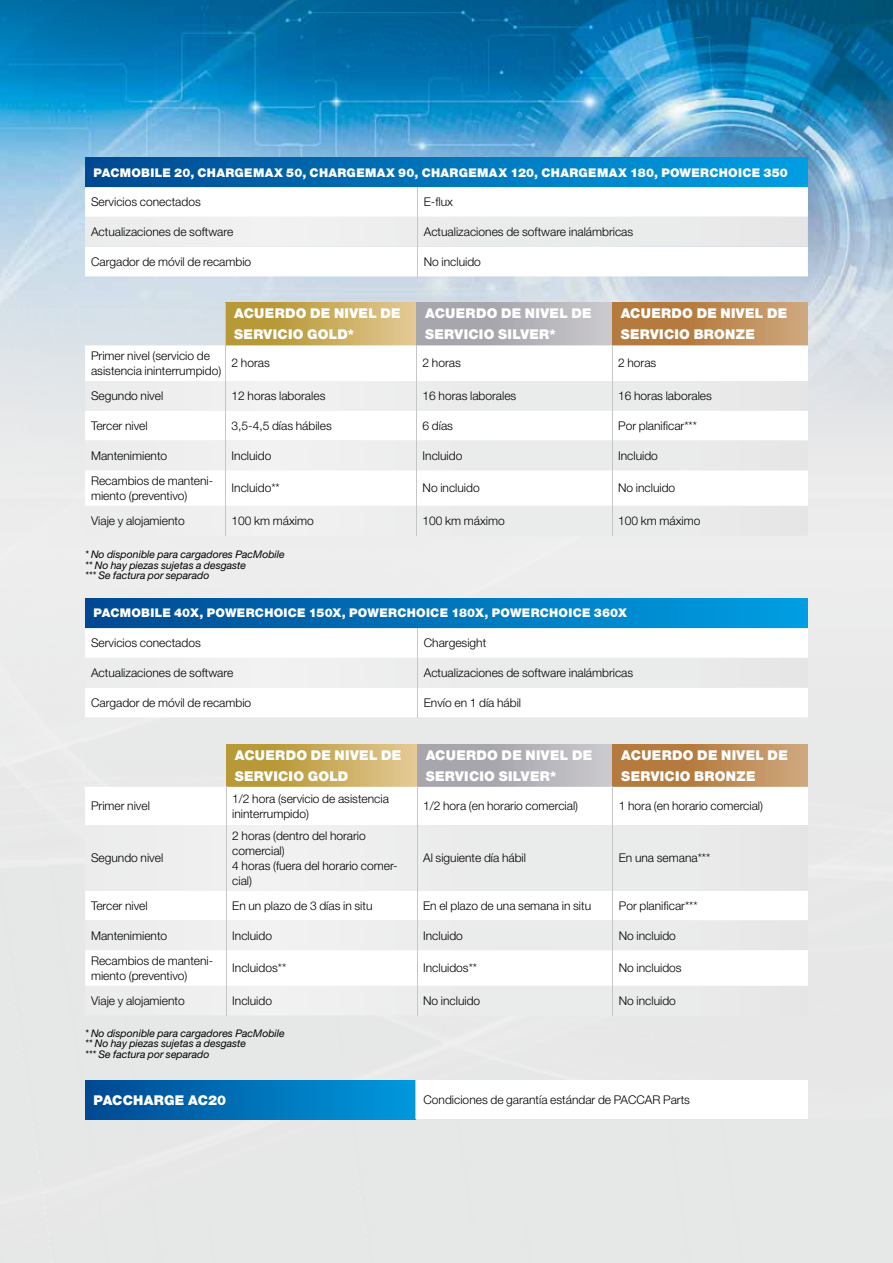
<style>
.page{position:relative;width:893px;height:1263px;background:#fff}
.page>*{position:absolute;margin:0;border:0;box-sizing:border-box;transform-origin:0 0}
.t1{font:900 13.5px/21px "Helvetica Neue LT Pro";letter-spacing:.025em;color:#fff}
.t2{font:300 12px/15px "Helvetica Neue LT Pro";color:#000}
.t3{font:900 12px "Helvetica Neue LT Pro";letter-spacing:.025em;color:#fff}
.t4{font:italic 10.5px/10.5px "Helvetica Neue LT Pro";color:#000}
</style>
<div class="page">
<div style="left:259px;top:536px;width:157px;height:208px;background:#ededed"></div>
<div style="left:0;top:533px;width:106px;height:730px;background:#ebebeb"></div>
<div style="left:576px;top:536px;width:158px;height:208px;background:#ededed"></div>
<div style="left:71px;top:631px;width:235px;height:219px;background:#e8e9e9"></div>
<div style="left:388px;top:717px;width:235px;height:27px;background:#e8e9e9"></div>
<div style="left:706px;top:639px;width:187px;height:191px;background:#e8e9e9"></div>
<div style="left:0;top:898px;width:53px;height:365px;background:#e6e7e7"></div>
<div style="left:360px;top:1015px;width:83px;height:205px;background:#e6e7e7"></div>
<div style="left:60px;top:944px;width:93px;height:319px;background:#e6e7e7"></div>
<div style="left:740px;top:879px;width:153px;height:192px;background:#e7e7e7"></div>
<div style="left:126px;top:1015px;width:234px;height:211px;background:#e6e7e7"></div>
<div style="left:443px;top:1015px;width:235px;height:205px;background:#e6e7e7"></div>
<div style="left:716px;top:1071px;width:177px;height:192px;background:#e6e7e7"></div>
<div style="left:205px;top:1196px;width:165px;height:67px;background:#e6e7e7"></div>
<div style="left:153px;top:1218px;width:58px;height:45px;background:#e6e7e7"></div>
<div style="left:522px;top:1198px;width:165px;height:65px;background:#e6e7e7"></div>
<img style="left:0;top:0;width:893px;height:497px">
<div style="left:85px;top:598px;width:723px;height:30px;background:linear-gradient(to right,#004a92,#009fe3)"></div>
<svg style="left:85px;top:628px;width:723px;height:30px"></svg>
<hr style="left:418px;top:628px;width:1px;height:30px;background:#c5c6c6">
<svg style="left:85px;top:658px;width:723px;height:59px"></svg>
<svg style="left:226px;top:303px;width:191px;height:42px;background:#c8aa5a"></svg>
<div style="left:417px;top:303px;width:195px;height:42px;background:linear-gradient(to right,#a09da5,#c6c5c9)"></div>
<svg style="left:612px;top:303px;width:196px;height:42px;background:#bc8851"></svg>
<svg style="left:85px;top:345px;width:723px;height:36px"></svg>
<svg style="left:85px;top:381px;width:723px;height:155px"></svg>
<hr style="left:225px;top:345px;width:1px;height:36px;background:#c5c6c6">
<hr style="left:225px;top:381px;width:1px;height:30px;background:#c5c6c6">
<hr style="left:225px;top:470px;width:1px;height:36px;background:#c5c6c6">
<hr style="left:225px;top:506px;width:1px;height:30px;background:#c5c6c6">
<hr style="left:416px;top:345px;width:1px;height:36px;background:#c5c6c6">
<hr style="left:416px;top:381px;width:1px;height:30px;background:#c5c6c6">
<hr style="left:416px;top:470px;width:1px;height:36px;background:#c5c6c6">
<hr style="left:416px;top:506px;width:1px;height:30px;background:#c5c6c6">
<hr style="left:612px;top:345px;width:1px;height:36px;background:#c5c6c6">
<hr style="left:612px;top:381px;width:1px;height:30px;background:#c5c6c6">
<svg style="left:85px;top:411px;width:723px;height:59px"></svg>
<hr style="left:612px;top:440px;width:1px;height:30px;background:#c5c6c6">
<hr style="left:612px;top:470px;width:1px;height:36px;background:#c5c6c6">
<hr style="left:612px;top:506px;width:1px;height:30px;background:#c5c6c6">
<svg style="left:226px;top:744px;width:191px;height:43px;background:#c8ab5b"></svg>
<div style="left:417px;top:744px;width:196px;height:43px;background:linear-gradient(to right,#9f9da5,#c6c5c9)"></div>
<svg style="left:613px;top:744px;width:195px;height:43px;background:#bd8952"></svg>
<svg style="left:85px;top:787px;width:723px;height:38px"></svg>
<svg style="left:85px;top:825px;width:723px;height:125px"></svg>
<hr style="left:226px;top:787px;width:1px;height:38px;background:#c5c6c6">
<hr style="left:226px;top:825px;width:1px;height:66px;background:#c5c6c6">
<svg style="left:226px;top:891px;width:1px;height:29px"></svg>
<hr style="left:226px;top:920px;width:1px;height:30px;background:#c5c6c6">
<hr style="left:417px;top:787px;width:1px;height:38px;background:#c5c6c6">
<hr style="left:417px;top:825px;width:1px;height:66px;background:#c5c6c6">
<svg style="left:417px;top:891px;width:1px;height:29px"></svg>
<hr style="left:417px;top:920px;width:1px;height:30px;background:#c5c6c6">
<hr style="left:613px;top:787px;width:1px;height:38px;background:#c5c6c6">
<hr style="left:613px;top:825px;width:1px;height:66px;background:#c5c6c6">
<svg style="left:613px;top:891px;width:1px;height:29px"></svg>
<hr style="left:613px;top:920px;width:1px;height:30px;background:#c5c6c6">
<svg style="left:85px;top:950px;width:723px;height:65px"></svg>
<div style="left:85px;top:157px;width:723px;height:30px;background:linear-gradient(to right,#004a92,#009fe3)"></div>
<svg style="left:85px;top:187px;width:723px;height:30px"></svg>
<hr style="left:418px;top:187px;width:1px;height:30px;background:#c5c6c6">
<svg style="left:85px;top:217px;width:723px;height:59px"></svg>
<div style="left:85px;top:1081px;width:330px;height:38px;background:linear-gradient(to right,#004992,#09d)"></div>
<div style="left:415px;top:1081px;width:393px;height:38px;background:#fff"></div>
<p class="t3" style="left:94px;top:165px;width:696px">PACMOBILE 20, CHARGEMAX 50, CHARGEMAX 90, CHARGEMAX 120, CHARGEMAX 180, POWERCHOICE 350</p>
<p class="t2" style="left:91px;top:194px;width:111px">Servicios conectados</p>
<p class="t2" style="left:424px;top:194px;width:31px">E-flux</p>
<p class="t2" style="left:91px;top:224px;width:144px">Actualizaciones de software</p>
<p class="t2" style="left:424px;top:224px;width:211px">Actualizaciones de software inalámbricas</p>
<p class="t2" style="left:91px;top:254px;width:162px">Cargador de móvil de recambio</p>
<p class="t2" style="left:424px;top:254px;width:59px">No incluido</p>
<p class="t1" style="left:234px;top:303px;width:168px">ACUERDO DE NIVEL DE<br>SERVICIO GOLD*</p>
<p class="t1" style="left:425px;top:303px;width:168px">ACUERDO DE NIVEL DE<br>SERVICIO SILVER*</p>
<p class="t1" style="left:621px;top:303px;width:168px">ACUERDO DE NIVEL DE<br>SERVICIO BRONZE</p>
<p class="t2" style="left:91px;top:348px;width:132px">Primer nivel (servicio de asistencia ininterrumpido)</p>
<p class="t2" style="left:232px;top:355px;width:40px">2 horas</p>
<p class="t2" style="left:423px;top:355px;width:40px">2 horas</p>
<p class="t2" style="left:618px;top:355px;width:40px">2 horas</p>
<p class="t2" style="left:91px;top:388px;width:74px">Segundo nivel</p>
<p class="t2" style="left:232px;top:388px;width:95px">12 horas laborales</p>
<p class="t2" style="left:423px;top:388px;width:95px">16 horas laborales</p>
<p class="t2" style="left:618px;top:388px;width:95px">16 horas laborales</p>
<p class="t2" style="left:91px;top:418px;width:58px">Tercer nivel</p>
<p class="t2" style="left:232px;top:418px;width:102px">3,5-4,5 días hábiles</p>
<p class="t2" style="left:423px;top:418px;width:32px">6 días</p>
<p class="t2" style="left:618px;top:418px;width:80px">Por planificar***</p>
<p class="t2" style="left:91px;top:448px;width:78px">Mantenimiento</p>
<p class="t2" style="left:232px;top:448px;width:41px">Incluido</p>
<p class="t2" style="left:423px;top:448px;width:41px">Incluido</p>
<p class="t2" style="left:618px;top:448px;width:41px">Incluido</p>
<p class="t2" style="left:91px;top:473px;width:124px">Recambios de manteni&shy;miento (preventivo)</p>
<p class="t2" style="left:232px;top:480px;width:50px">Incluido**</p>
<p class="t2" style="left:423px;top:480px;width:59px">No incluido</p>
<p class="t2" style="left:618px;top:480px;width:59px">No incluido</p>
<p class="t2" style="left:91px;top:513px;width:95px">Viaje y alojamiento</p>
<p class="t2" style="left:232px;top:513px;width:84px">100 km máximo</p>
<p class="t2" style="left:423px;top:513px;width:84px">100 km máximo</p>
<p class="t2" style="left:618px;top:513px;width:84px">100 km máximo</p>
<p class="t4" style="left:85px;top:549px;width:201px">* No disponible para cargadores PacMobile ** No hay piezas sujetas a desgaste<br>*** Se factura por separado</p>
<p class="t3" style="left:94px;top:606px;width:535px">PACMOBILE 40X, POWERCHOICE 150X, POWERCHOICE 180X, POWERCHOICE 360X</p>
<p class="t2" style="left:91px;top:635px;width:111px">Servicios conectados</p>
<p class="t2" style="left:424px;top:635px;width:64px">Chargesight</p>
<p class="t2" style="left:91px;top:665px;width:144px">Actualizaciones de software</p>
<p class="t2" style="left:424px;top:665px;width:211px">Actualizaciones de software inalámbricas</p>
<p class="t2" style="left:91px;top:695px;width:162px">Cargador de móvil de recambio</p>
<p class="t2" style="left:424px;top:695px;width:99px">Envío en 1 día hábil</p>
<p class="t1" style="left:235px;top:744px;width:168px">ACUERDO DE NIVEL DE<br>SERVICIO GOLD</p>
<p class="t1" style="left:426px;top:744px;width:168px">ACUERDO DE NIVEL DE<br>SERVICIO SILVER*</p>
<p class="t1" style="left:621px;top:744px;width:168px">ACUERDO DE NIVEL DE<br>SERVICIO BRONZE</p>
<p class="t2" style="left:91px;top:798px;width:60px">Primer nivel</p>
<p class="t2" style="left:232px;top:791px;width:158px">1/2 hora (servicio de asistencia ininterrumpido)</p>
<p class="t2" style="left:423px;top:798px;width:156px">1/2 hora (en horario comercial)</p>
<p class="t2" style="left:619px;top:798px;width:146px">1 hora (en horario comercial)</p>
<p class="t2" style="left:91px;top:850px;width:74px">Segundo nivel</p>
<p class="t2" style="left:232px;top:828px;width:167px">2 horas (dentro del horario comercial)<br>4 horas (fuera del horario comer&shy;cial)</p>
<p class="t2" style="left:423px;top:850px;width:104px">Al siguiente día hábil</p>
<p class="t2" style="left:619px;top:850px;width:93px">En una semana***</p>
<p class="t2" style="left:91px;top:898px;width:58px">Tercer nivel</p>
<p class="t2" style="left:232px;top:898px;width:142px">En un plazo de 3 días in situ</p>
<p class="t2" style="left:423px;top:898px;width:169px">En el plazo de una semana in situ</p>
<p class="t2" style="left:619px;top:898px;width:80px">Por planificar***</p>
<p class="t2" style="left:91px;top:927px;width:78px">Mantenimiento</p>
<p class="t2" style="left:232px;top:927px;width:41px">Incluido</p>
<p class="t2" style="left:423px;top:927px;width:41px">Incluido</p>
<p class="t2" style="left:619px;top:927px;width:59px">No incluido</p>
<p class="t2" style="left:91px;top:953px;width:124px">Recambios de manteni&shy;miento (preventivo)</p>
<p class="t2" style="left:232px;top:960px;width:55px">Incluidos**</p>
<p class="t2" style="left:423px;top:960px;width:55px">Incluidos**</p>
<p class="t2" style="left:619px;top:960px;width:64px">No incluidos</p>
<p class="t2" style="left:91px;top:993px;width:95px">Viaje y alojamiento</p>
<p class="t2" style="left:232px;top:993px;width:41px">Incluido</p>
<p class="t2" style="left:423px;top:993px;width:59px">No incluido</p>
<p class="t2" style="left:619px;top:993px;width:59px">No incluido</p>
<p class="t4" style="left:85px;top:1027px;width:201px">* No disponible para cargadores PacMobile ** No hay piezas sujetas a desgaste<br>*** Se factura por separado</p>
<p class="t1" style="left:94px;top:1089px;width:134px">PACCHARGE AC20</p>
<p class="t2" style="left:423px;top:1092px;width:268px">Condiciones de garantía estándar de PACCAR Parts</p>
</div>
